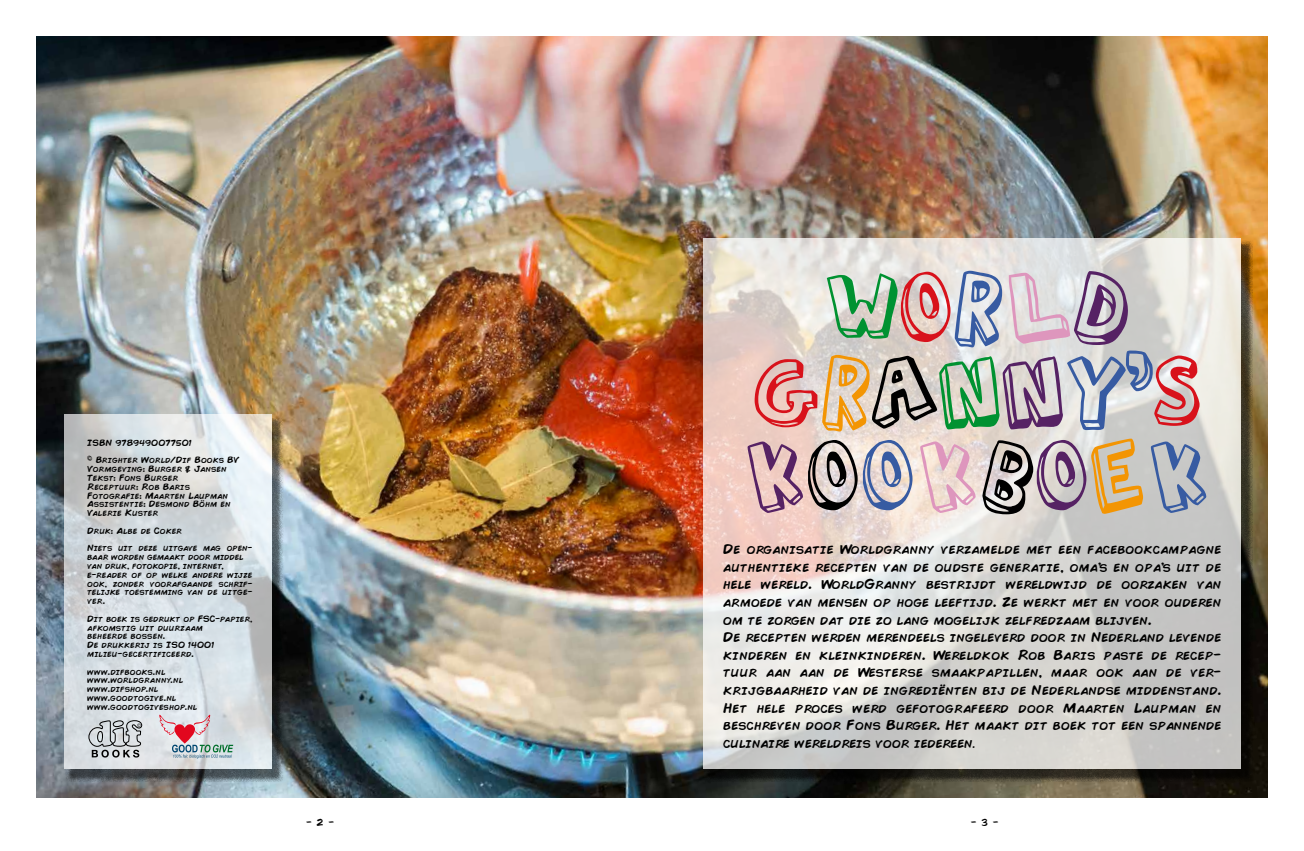
<style>
.page{position:relative;width:1304px;height:851px;background:#fff}
.page>*{position:absolute;margin:0;border:0;box-sizing:border-box;transform-origin:0 0}
.t1{font:95.7px/84.1px "Action Jackson";color:#375ba2;text-align:center}
.t2{font:13.7px/17.6px "Comic";color:#000}
.t3{font:10px "Comic";color:#000}
.t4{font:8.8px/8.8px "Comic";color:#000}
.s1{font-size:7.3px}
.s2{font-size:6.8px}
.s3{color:#009231}
.s4{color:#d8121b}
.s5{color:#de96bd}
.s6{color:#562264}
.s7{color:#f39503}
.s8{color:#000}
.s9{font-size:9.8px}
</style>
<div class="page">
<img style="left:36px;top:36px;width:1232px;height:760px">
<div style="left:65px;top:416px;width:219px;height:365px;background:#000;opacity:.91"></div>
<svg style="left:64px;top:414px;width:207px;height:355px;background:#d5dbde"></svg>
<div style="left:705px;top:241px;width:548px;height:541px;background:#000;opacity:.91"></div>
<svg style="left:703px;top:238px;width:538px;height:531px;background:#ddd7d3"></svg>
<svg style="left:89px;top:720px;width:53px;height:37px;background:#aaaeb0"></svg>
<svg style="left:158px;top:713px;width:75px;height:45px;background:#cbc0c5"></svg>
<p class="t4" style="left:88px;top:433px;width:154px;line-height:17.6px">ISBN 9789490077501<br>© Brighter World/Dif Books BV</p>
<p class="t4" style="left:88px;top:464px;width:145px">Vormgeving: Burger &amp; Jansen<br>Tekst: Fons Burger<br>Receptuur: Rob Baris<br>Fotogra<span class="s1">F</span>ie: Maarten Laupman<br>Assistentie: Desmond Böhm en<br>Valerie Kuster</p>
<p class="t4" style="left:88px;top:521px;width:167px;line-height:17.6px">Druk: Albe de Coker<br>Niets uit deze uitgave mag open-</p>
<p class="t4" style="left:88px;top:552px;width:167px">baar worden gemaakt door middel van druk, fotokopie, internet, e-reader of op welke andere wijze ook, zonder voorafgaande schrif&shy;telijke toestemming van de uitge&shy;ver.</p>
<p class="t4" style="left:88px;top:613px;width:167px">Dit boek is gedrukt op FSC-papier, afkomstig uit duurzaam<br>beheerde bossen.<br>De drukkerij is ISO 14001 milieu-gecerti<span class="s2">F</span>iceerd.</p>
<p class="t4" style="left:88px;top:666px;width:112px">www.difbooks.nl www.worldgranny.nl www.difshop.nl www.goodtogive.nl www.goodtogiveshop.nl</p>
<h1 class="t1" style="left:744px;top:271px;width:468px"><span class="s3">W</span><span class="s4">O</span>R<span class="s5">L</span><span class="s6">D<br></span><span class="s4">G</span><span class="s7">R</span><span class="s8">A</span><span class="s3">N</span><span class="s6">N</span>Y’<span class="s4">S<br></span><span class="s6">K</span><span class="s8">O</span>O<span class="s5">K</span><span class="s8">B</span><span class="s6">O</span><span class="s7">E</span>K</h1>
<p class="t2" style="left:724px;top:539px;width:500px">De organisatie Worldgranny verzamelde met een facebookcampagne authentieke recepten van de oudste generatie, oma’s en opa’s uit de hele wereld. WorldGranny bestrijdt wereldwijd de oorzaken van armoede van mensen op hoge leeftijd. Ze werkt met en voor ouderen om te zorgen dat die zo lang mogelijk zelfredzaam blijven.<br>De recepten werden merendeels ingeleverd door in Nederland levende kinderen en kleinkinderen. Wereldkok Rob Baris paste de recep&shy;tuur aan aan de Westerse smaakpapillen, maar ook aan de ver&shy;krijgbaarheid van de ingrediënten bij de Nederlandse middenstand.<br>Het hele proces werd gefotografeerd door Maarten Laupman en beschreven door Fons Burger. Het maakt dit boek tot een spannende culinaire wereldreis voor iedereen<span class="s9">.</span></p>
<p class="t3" style="left:306px;top:814px;width:30px">- 2 -</p>
<p class="t3" style="left:971px;top:814px;width:29px">- 3 -</p>
</div>
